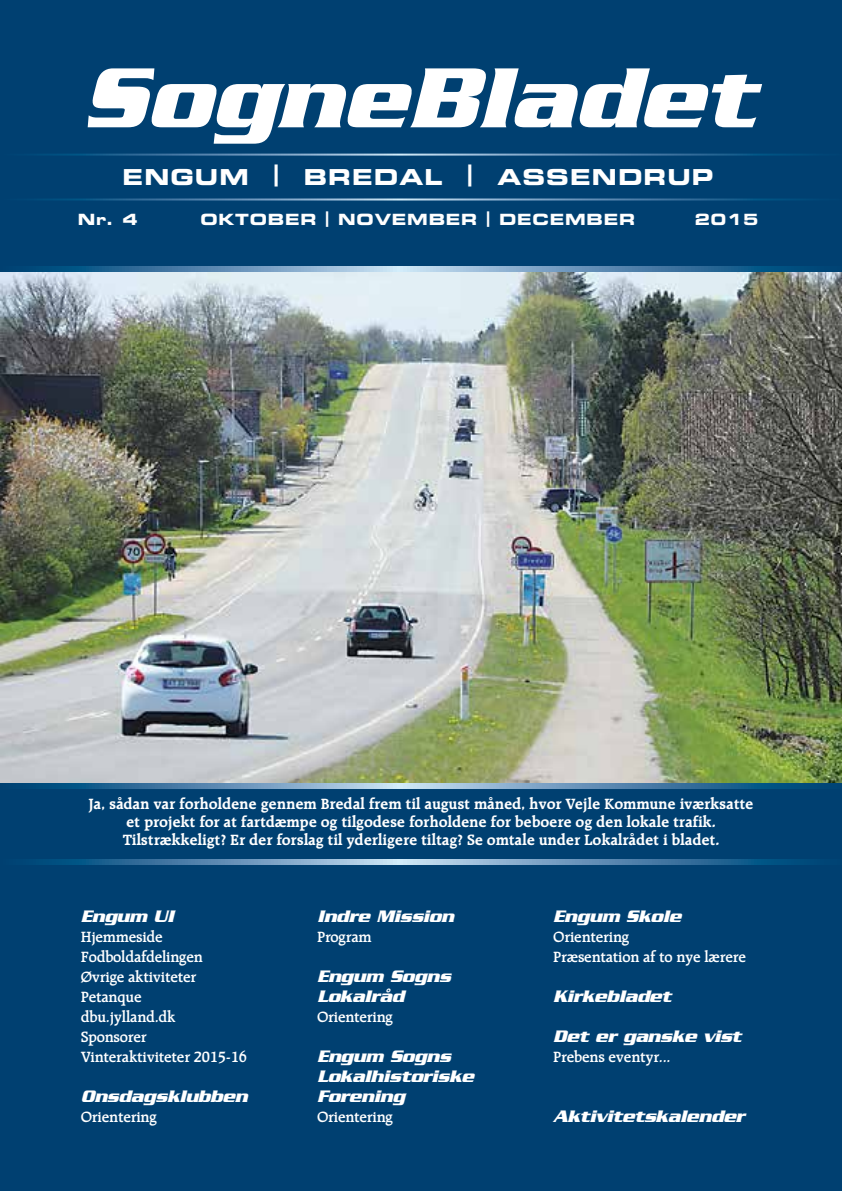
<style>
.page{position:relative;width:842px;height:1191px;background:#004071}
.page>*{position:absolute;margin:0;border:0;box-sizing:border-box;transform-origin:0 0}
.t1{font:italic 700 92px "Serpentine";color:#fff}
.t2{font:22px "Eurostile Bold Extended Two";letter-spacing:.05em;color:#fff}
.t3{font:italic 700 18px/20px "Serpentine";letter-spacing:-.015em;color:#fff}
.t4{font:700 16px/18px "Raleigh";letter-spacing:-.01em;color:#fff;text-align:center}
.t5{font:600 16px/20px "Raleigh";letter-spacing:-.015em;color:#fff}
.t6{font:15.6px "Eurostile Bold Extended Two";letter-spacing:.05em;color:#fff}
</style>
<div class="page">
<hr style="left:0;top:154px;width:842px;height:2px;background:#fff">
<hr style="left:0;top:198px;width:842px;height:2px;background:#fff">
<svg style="left:0;top:266px;width:842px;height:6px;background:#5689af"></svg>
<svg style="left:0;top:782px;width:842px;height:6px;background:#6490ab"></svg>
<svg style="left:0;top:859px;width:842px;height:6px;background:#5689af"></svg>
<img style="left:0;top:272px;width:842px;height:510px">
<h1 class="t1" style="left:82px;top:45px;width:675px">SogneBladet</h1>
<h2 class="t2" style="left:123px;top:162px;width:592px">ENGUM | BREDAL | ASSENDRUP</h2>
<p class="t6" style="left:78px;top:209px;width:61px">Nr. 4</p>
<p class="t6" style="left:200px;top:209px;width:436px">OKTOBER | NOVEMBER | DECEMBER</p>
<p class="t6" style="left:695px;top:209px;width:65px">2015</p>
<p class="t4" style="left:88px;top:795px;width:667px">Ja, sådan var forholdene gennem Bredal frem til august måned, hvor Vejle Kommune iværksatte et projekt for at fartdæmpe og tilgodese forholdene for beboere og den lokale trafik.<br>Tilstrækkeligt? Er der forslag til yderligere tiltag? Se omtale under Lokalrådet i bladet.</p>
<p class="t3" style="left:81px;top:906px;width:95px">Engum UI</p>
<p class="t5" style="left:81px;top:927px;width:168px">Hjemmeside<br>Fodboldafdelingen<br>Øvrige aktiviteter<br>Petanque<br>dbu.jylland.dk<br>Sponsorer<br>Vinteraktiviteter 2015-16</p>
<p class="t3" style="left:81px;top:1086px;width:168px">Onsdagsklubben</p>
<p class="t5" style="left:81px;top:1107px;width:77px">Orientering</p>
<p class="t3" style="left:317px;top:906px;width:139px">Indre Mission</p>
<p class="t5" style="left:317px;top:927px;width:56px">Program</p>
<p class="t3" style="left:317px;top:966px;width:135px">Engum Sogns<br>Lokalråd</p>
<p class="t5" style="left:317px;top:1007px;width:77px">Orientering</p>
<p class="t3" style="left:317px;top:1046px;width:159px">Engum Sogns<br>Lokalhistoriske<br>Forening</p>
<p class="t5" style="left:317px;top:1107px;width:77px">Orientering</p>
<p class="t3" style="left:553px;top:906px;width:130px">Engum Skole</p>
<p class="t5" style="left:553px;top:927px;width:194px">Orientering<br>Præsentation af to nye lærere</p>
<p class="t3" style="left:553px;top:986px;width:120px">Kirkebladet</p>
<p class="t3" style="left:553px;top:1026px;width:190px">Det er ganske vist</p>
<p class="t5" style="left:553px;top:1047px;width:119px">Prebens eventyr...</p>
<p class="t3" style="left:553px;top:1106px;width:193px">Aktivitetskalender</p>
</div>
